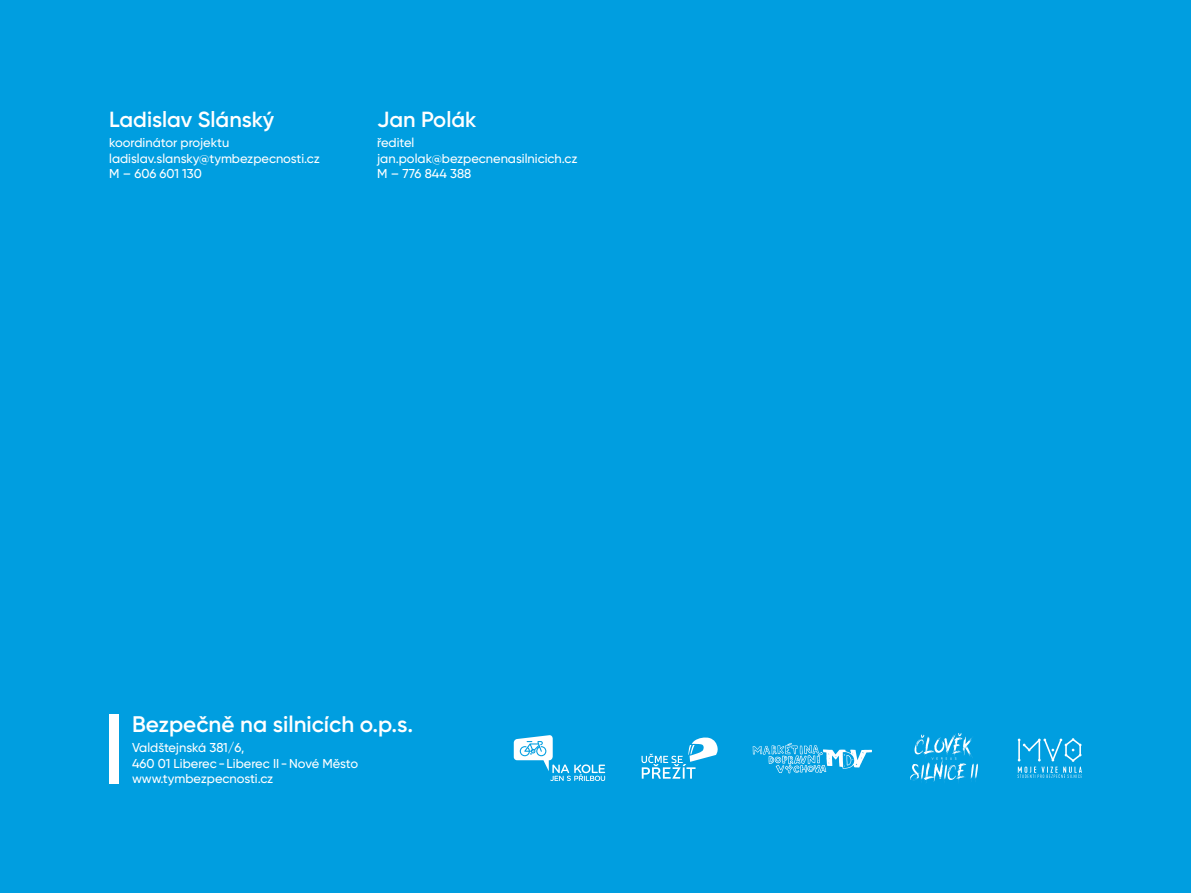
<style>
.page{position:relative;width:1191px;height:893px;background:#009ee0}
.page>*{position:absolute;margin:0;border:0;box-sizing:border-box;transform-origin:0 0}
.t1{font:600 22.57px "Gilroy";color:#fff}
.t2{font:600 21.88px "Gilroy";color:#fff}
.t3{font:500 12.95px/15.4px "Gilroy";color:#fff}
</style>
<div class="page">
<div style="left:109px;top:714px;width:9px;height:70px;background:#fff"></div>
<svg style="left:641px;top:737px;width:77px;height:42px"></svg>
<svg style="left:514px;top:735px;width:91px;height:46px"></svg>
<svg style="left:752px;top:743px;width:120px;height:30px"></svg>
<svg style="left:910px;top:733px;width:68px;height:50px"></svg>
<svg style="left:1017px;top:738px;width:64px;height:40px"></svg>
<h2 class="t2" style="left:109px;top:105px;width:167px">Ladislav Slánský</h2>
<p class="t3" style="left:109px;top:135px;width:212px">koordinátor projektu ladislav.slansky@tymbezpecnosti.cz<br>M – 606 601 130</p>
<h2 class="t2" style="left:377px;top:105px;width:101px">Jan Polák</h2>
<p class="t3" style="left:377px;top:135px;width:202px">ředitel jan.polak@bezpecnenasilnicich.cz<br>M – 776 844 388</p>
<h1 class="t1" style="left:132px;top:710px;width:283px">Bezpečně na silnicích o.p.s.</h1>
<p class="t3" style="left:132px;top:740px;width:228px">Valdštejnská 381/6,<br>460 01 Liberec-Liberec II-Nové Město www.tymbezpecnosti.cz</p>
</div>
